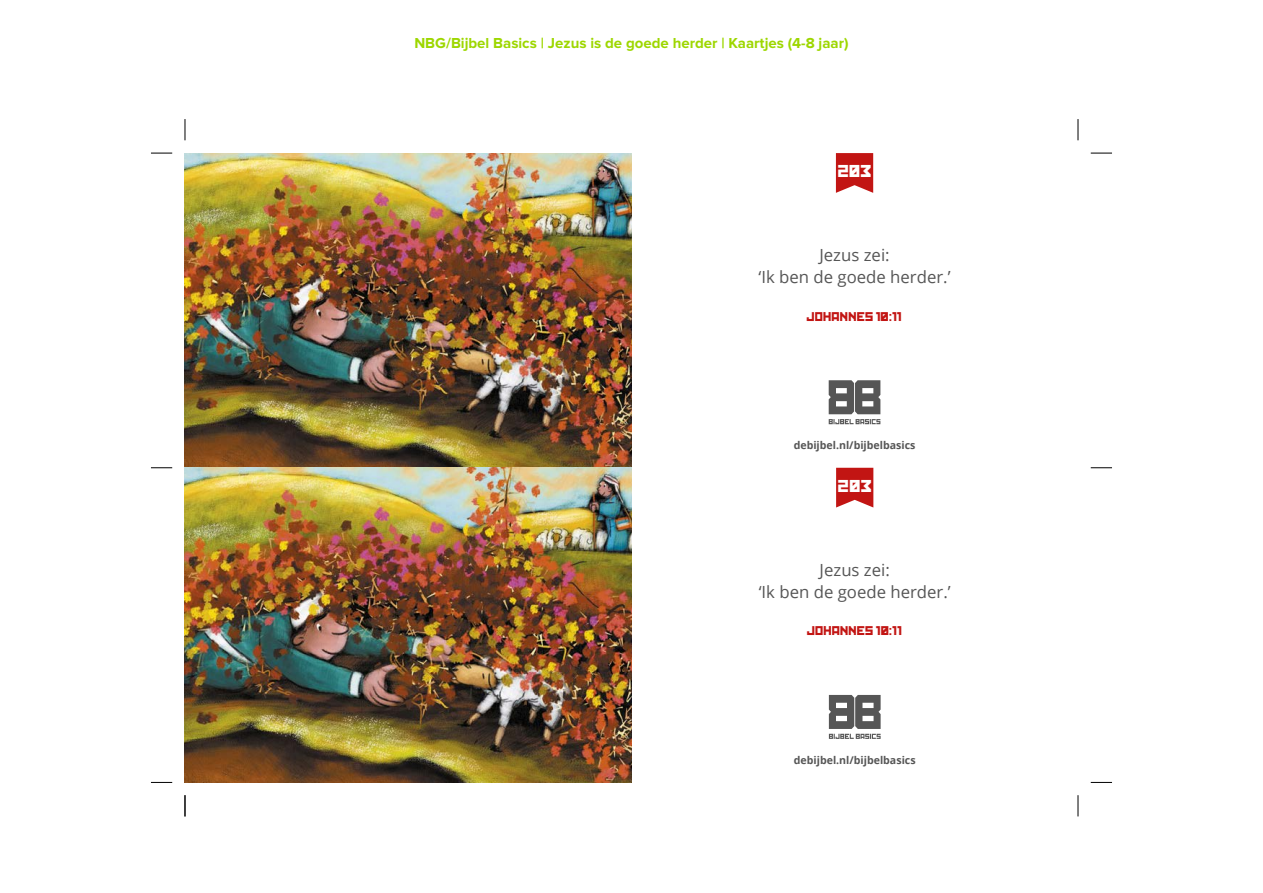
<style>
.page{position:relative;width:1263px;height:893px;background:#fff}
.page>*{position:absolute;margin:0;border:0;box-sizing:border-box;transform-origin:0 0}
.t1{font:16.8px/21.8px "Open Sans";color:#565656;text-align:center}
.t2{font:16.35px "Kremlin";color:#fff}
.t3{font:700 15px "Proxima Nova";color:#9dd700}
.t4{font:12px "Kremlin";color:#c21513}
.t5{font:700 10.65px "Open Sans";color:#565656}
</style>
<div class="page">
<img style="left:185px;top:153px;width:446px;height:629px">
<svg style="left:836px;top:153px;width:37px;height:40px"></svg>
<svg style="left:829px;top:380px;width:51px;height:44px"></svg>
<svg style="left:836px;top:468px;width:37px;height:39px"></svg>
<svg style="left:829px;top:695px;width:52px;height:44px"></svg>
<svg style="left:151px;top:153px;width:21px;height:1px"></svg>
<svg style="left:1090px;top:153px;width:22px;height:1px"></svg>
<svg style="left:151px;top:467px;width:21px;height:1px"></svg>
<svg style="left:1090px;top:467px;width:22px;height:2px"></svg>
<svg style="left:151px;top:782px;width:21px;height:1px"></svg>
<svg style="left:1090px;top:782px;width:22px;height:1px"></svg>
<svg style="left:185px;top:119px;width:1px;height:21px"></svg>
<svg style="left:185px;top:795px;width:1px;height:21px"></svg>
<svg style="left:1078px;top:119px;width:1px;height:21px"></svg>
<svg style="left:1078px;top:795px;width:1px;height:21px"></svg>
<p class="t3" style="left:414px;top:37px;width:436px">NBG/Bijbel Basics | Jezus is de goede herder | Kaartjes (4-8 jaar)</p>
<p class="t2" style="left:838px;top:165px;width:36px">203</p>
<p class="t1" style="left:758px;top:244px;width:193px">Jezus zei:<br>‘Ik ben de goede herder.’</p>
<p class="t4" style="left:807px;top:312px;width:97px">JOHANNES 10:11</p>
<p class="t5" style="left:794px;top:438px;width:123px">debijbel.nl/bijbelbasics</p>
<p class="t2" style="left:838px;top:480px;width:36px">203</p>
<p class="t1" style="left:759px;top:559px;width:193px">Jezus zei:<br>‘Ik ben de goede herder.’</p>
<p class="t4" style="left:807px;top:626px;width:97px">JOHANNES 10:11</p>
<p class="t5" style="left:794px;top:753px;width:123px">debijbel.nl/bijbelbasics</p>
</div>
